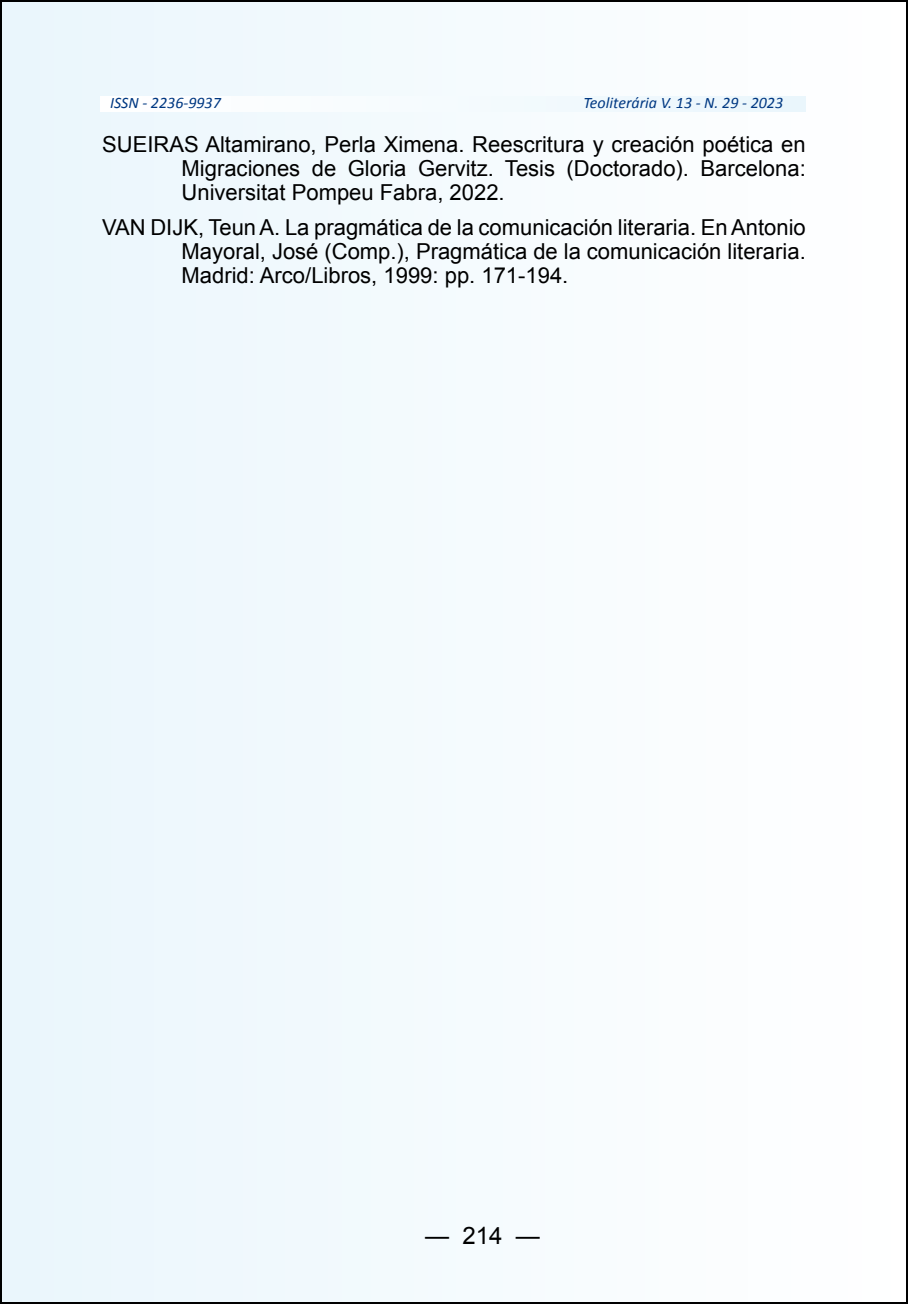
<style>
.page{position:relative;width:908px;height:1304px;background:#fff}
.page>*{position:absolute;margin:0;border:0;box-sizing:border-box;transform-origin:0 0}
.t1{font:24px "Arial";color:#000}
.t2{font:22px/24px "Arial";color:#000;text-align:justify}
.t3{font:italic 16px "Calibri";color:#003882}
</style>
<div class="page">
<div style="left:1px;top:1px;width:905px;height:1302px;background:#f4fbfe"></div>
<p class="t3" style="left:110px;top:92px;width:112px">ISSN - 2236-9937</p>
<p class="t3" style="left:583px;top:92px;width:201px">Teoliterária V. 13 - N. 29 - 2023</p>
<p class="t2" style="left:181px;top:133px;width:625px;text-indent:-79px">SUEIRAS Altamirano, Perla Ximena. Reescritura y creación poética en Migraciones de Gloria Gervitz. Tesis (Doctorado). Barcelona:<br>Universitat Pompeu Fabra, 2022.</p>
<p class="t2" style="left:181px;top:216px;width:625px;text-indent:-79px">VAN DIJK, Teun A. La pragmática de la comunicación literaria. En Antonio Mayoral, José (Comp.), Pragmática de la comunicación literaria.<br>Madrid: Arco/Libros, 1999: pp. 171-194.</p>
<p class="t1" style="left:425px;top:1219px;width:116px">— 214 —</p>
</div>
